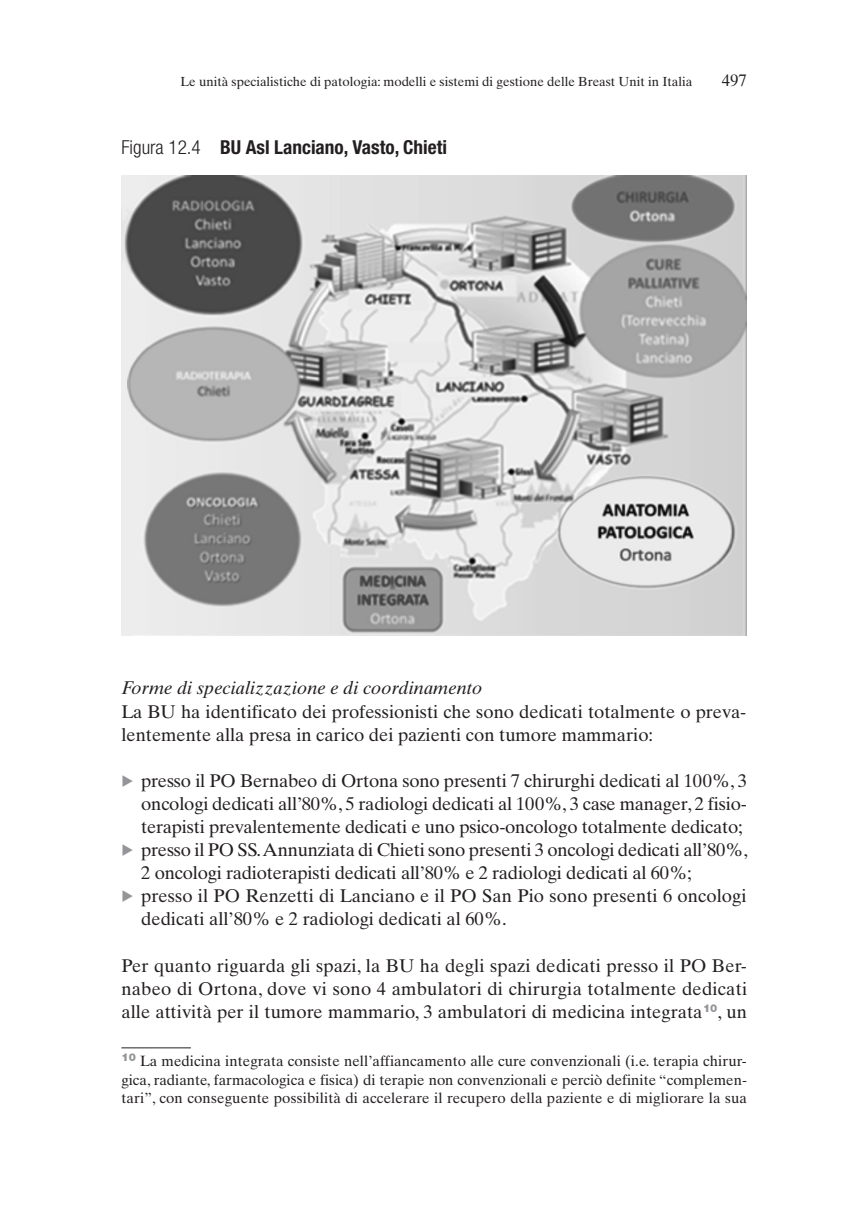
<style>
.page{position:relative;width:862px;height:1208px;background:#fff}
.page>*{position:absolute;margin:0;border:0;box-sizing:border-box;transform-origin:0 0}
.t1{font:700 condensed 19.25px "Helvetica Neue LT Std";color:#231f20}
.t2{font:18.38px/23.1px "Times Ten LT Std";letter-spacing:-.01em;color:#231f20}
.t3{font:italic 18.38px "Times Ten LT Std";color:#231f20}
.t4{font:16.62px "Times Ten LT Std";color:#231f20}
.t5{font:14.88px/18.4px "Times Ten LT Std";letter-spacing:.01em;color:#231f20;text-align:justify}
.t6{font:13.12px "Times Ten LT Std";color:#231f20}
.s1{font-weight:300}
</style>
<div class="page">
<hr style="left:121px;top:1047px;width:70px;height:1px;background:#231f20">
<img style="left:121px;top:175px;width:625px;height:460px">
<p class="t6" style="left:180px;top:74px;width:513px">Le unità specialistiche di patologia: modelli e sistemi di gestione delle Breast Unit in Italia</p>
<p class="t4" style="left:721px;top:71px;width:26px">497</p>
<p class="t1" style="left:121px;top:136px;width:327px"><span class="s1">Figura 12.4</span> BU Asl Lanciano, Vasto, Chieti</p>
<p class="t3" style="left:121px;top:677px;width:362px">Forme di specializzazione e di coordinamento</p>
<p class="t2" style="left:121px;top:700px;width:626px">La BU ha identificato dei professionisti che sono dedicati totalmente o preva&shy;lentemente alla presa in carico dei pazienti con tumore mammario:</p>
<p class="t2" style="left:141px;top:769px;width:608px">presso il PO Bernabeo di Ortona sono presenti 7 chirurghi dedicati al 100%, 3 oncologi dedicati all’80%, 5 radiologi dedicati al 100%, 3 case manager, 2 fisio&shy;terapisti prevalentemente dedicati e uno psico-oncologo totalmente dedicato; presso il PO SS. Annunziata di Chieti sono presenti 3 oncologi dedicati all’80%, 2 oncologi radioterapisti dedicati all’80% e 2 radiologi dedicati al 60%;<br>presso il PO Renzetti di Lanciano e il PO San Pio sono presenti 6 oncologi dedicati all’80% e 2 radiologi dedicati al 60%.</p>
<p class="t2" style="left:121px;top:954px;width:627px;text-align:justify">Per quanto riguarda gli spazi, la BU ha degli spazi dedicati presso il PO Ber&shy;nabeo di Ortona, dove vi sono 4 ambulatori di chirurgia totalmente dedicati alle attività per il tumore mammario, 3 ambulatori di medicina integrata<sup>10</sup>, un</p>
<p class="t5" style="left:121px;top:1052px;width:627px"><sup>10</sup> La medicina integrata consiste nell’affiancamento alle cure convenzionali (i.e. terapia chirur&shy;gica, radiante, farmacologica e fisica) di terapie non convenzionali e perciò definite “complemen&shy;tari”, con conseguente possibilità di accelerare il recupero della paziente e di migliorare la sua</p>
</div>
